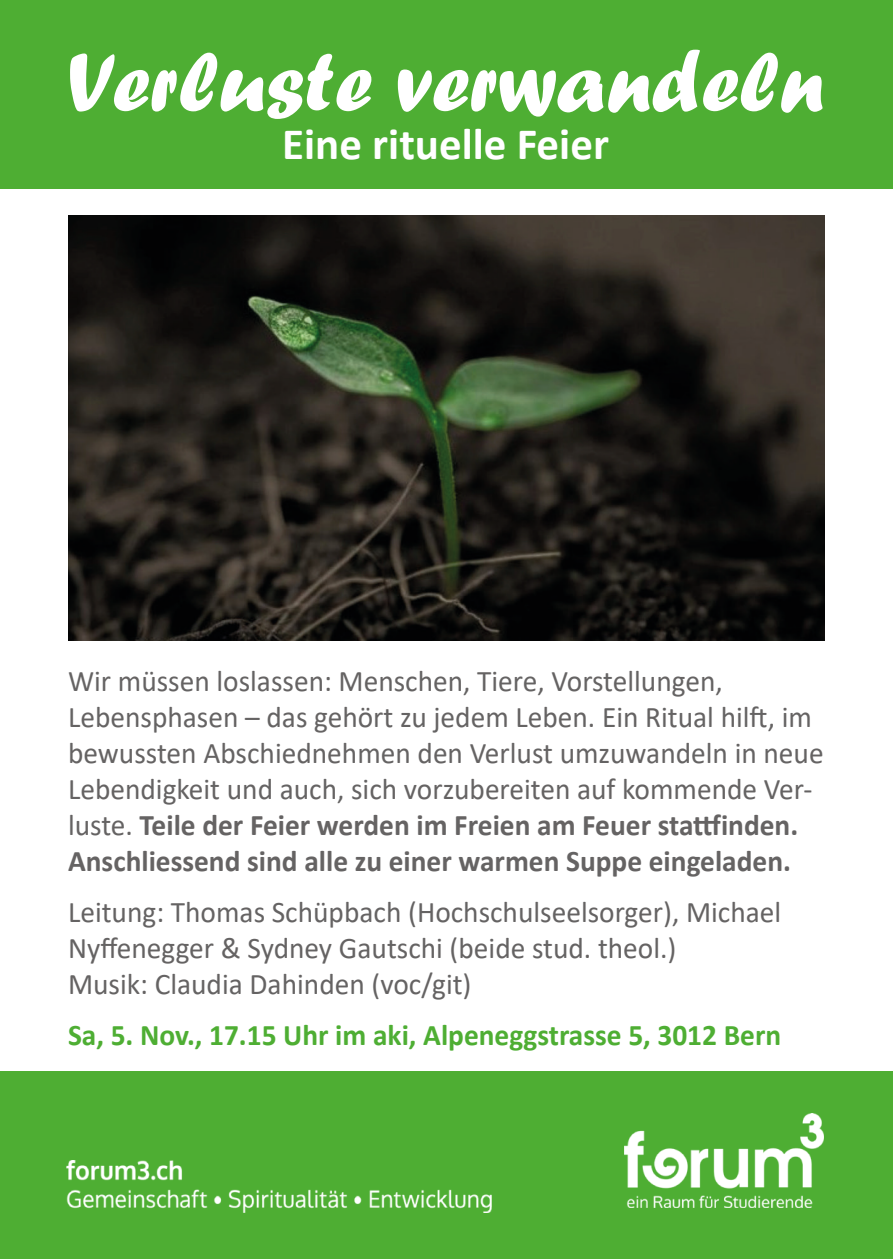
<style>
.page{position:relative;width:893px;height:1259px;background:#fff}
.page>*{position:absolute;margin:0;border:0;box-sizing:border-box;transform-origin:0 0}
.t1{font:87px "Forte";color:#fff}
.t2{font:700 45px "Calibri";color:#fff}
.t3{font:30px/36px "Calibri";color:#656363}
.t4{font:700 30px "Calibri";color:#4eae33}
.s1{font-weight:700}
</style>
<div class="page">
<div style="left:0;top:0;width:893px;height:188px;background:#4eae33"></div>
<div style="left:0;top:1071px;width:893px;height:188px;background:#4eae33"></div>
<img style="left:67px;top:1161px;width:425px;height:51px">
<img style="left:625px;top:1113px;width:198px;height:94px">
<img style="left:68px;top:215px;width:757px;height:426px">
<p class="t1" style="left:68px;top:31px;width:757px">Verluste verwandeln</p>
<p class="t2" style="left:282px;top:113px;width:328px">Eine rituelle Feier</p>
<p class="t3" style="left:68px;top:662px;width:656px">Wir müssen loslassen: Menschen, Tiere, Vorstellungen,</p>
<p class="t3" style="left:68px;top:698px;width:757px">Lebensphasen – das gehört zu jedem Leben. Ein Ritual hilft, im bewussten Abschiednehmen den Verlust umzuwandeln in neue Lebendigkeit und auch, sich vorzubereiten auf kommende Ver&shy;luste. <span class="s1">Teile der Feier werden im Freien am Feuer stattfinden.<br>Anschliessend sind alle zu einer warmen Suppe eingeladen.</span></p>
<p class="t3" style="left:68px;top:893px;width:715px">Leitung: Thomas Schüpbach (Hochschulseelsorger), Michael<br>Nyffenegger &amp; Sydney Gautschi (beide stud. theol.)</p>
<p class="t3" style="left:68px;top:965px;width:405px">Musik: Claudia Dahinden (voc/git)</p>
<p class="t4" style="left:68px;top:1013px;width:715px">Sa, 5. Nov., 17.15 Uhr im aki, Alpeneggstrasse 5, 3012 Bern</p>
</div>
